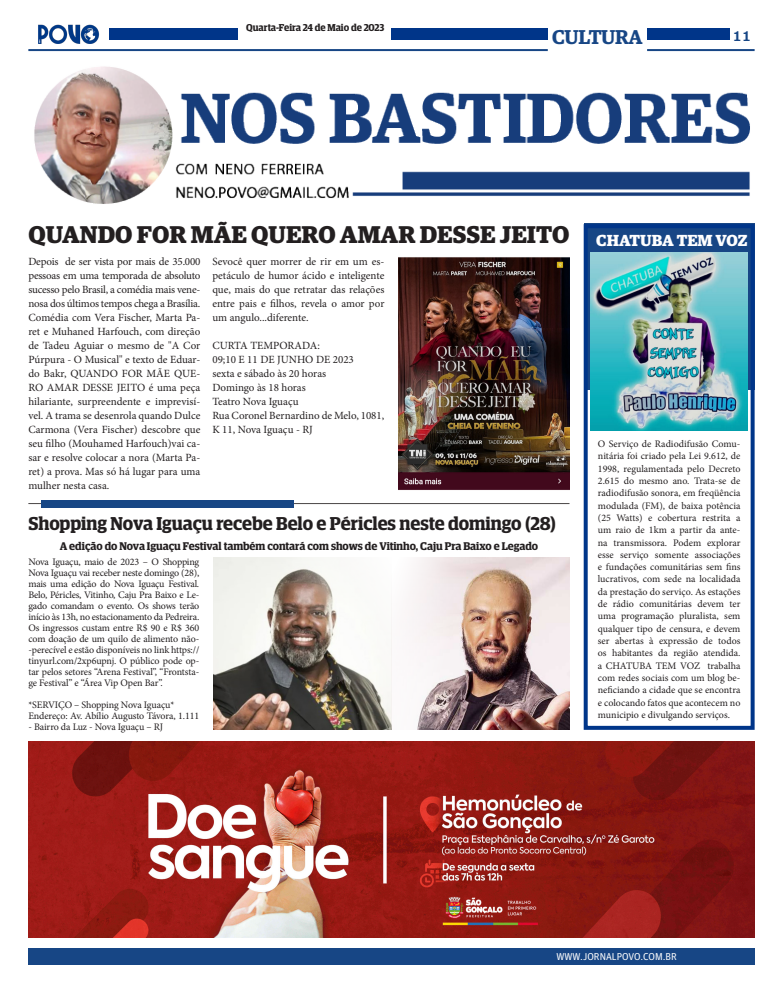
<style>
.page{position:relative;width:783px;height:993px;background:#fff}
.page>*{position:absolute;margin:0;border:0;box-sizing:border-box;transform-origin:0 0}
.t1{font:700 24.2px "Guardian Egyptian";color:#231f20}
.t2{font:600 20px "Guardian Egyptian";letter-spacing:-.02em;color:#174685}
.t3{font:600 18.6px "Guardian Egyptian Display";letter-spacing:-.005em;color:#231f20}
.t4{font:700 16px "Guardian Egyptian";color:#fff}
.t5{font:16px "Clarendon BT";color:#174685}
.t6{font:600 11.2px "Guardian Egyptian Display";letter-spacing:-.005em;color:#231f20}
.t7{font:11px/14px "Minion Pro";letter-spacing:-.005em;color:#231f20;text-align:justify}
.t8{font:10px/12.3px "Minion Pro";letter-spacing:-.015em;color:#231f20;text-align:justify}
.t9{font:600 10px "Guardian Egyptian Display";letter-spacing:-.005em;color:#231f20}
.t10{font:10px "Guardian Agate Sans G1 D Regular";color:#fff}
</style>
<div class="page">
<div style="left:28px;top:947px;width:726px;height:17px;background:#174685"></div>
<img style="left:38px;top:24px;width:62px;height:20px">
<div style="left:647px;top:28px;width:82px;height:12px;background:#003589"></div>
<hr style="left:647px;top:49px;width:107px;height:2px;background:#174685">
<div style="left:391px;top:28px;width:156px;height:12px;background:#003589"></div>
<hr style="left:28px;top:49px;width:519px;height:2px;background:#174685">
<div style="left:109px;top:28px;width:129px;height:12px;background:#003589"></div>
<img style="left:34px;top:66px;width:716px;height:138px">
<img style="left:213px;top:557px;width:356px;height:172px">
<img style="left:398px;top:257px;width:171px;height:233px">
<hr style="left:28px;top:503px;width:541px;height:1px;background:#231f20">
<div style="left:41px;top:499px;width:252px;height:8px;background:#174685"></div>
<div style="left:583px;top:223px;width:171px;height:167px;background:#174685"></div>
<div style="left:583px;top:224px;width:171px;height:505px;border:4px solid #003589"></div>
<img style="left:590px;top:252px;width:157px;height:178px">
<img style="left:28px;top:741px;width:726px;height:195px">
<p class="t9" style="left:246px;top:22px;width:140px">Quarta-Feira 24 de Maio de 2023</p>
<h2 class="t2" style="left:552px;top:22px;width:92px">CULTURA</h2>
<h3 class="t5" style="left:732px;top:25px;width:21px">11</h3>
<p class="t1" style="left:28px;top:215px;width:542px">QUANDO FOR MÃE QUERO AMAR DESSE JEITO</p>
<p class="t7" style="left:28px;top:254px;width:173px">Depois de ser vista por mais de 35.000 pessoas em uma temporada de absoluto sucesso pelo Brasil, a comédia mais vene&shy;nosa dos últimos tempos chega a Brasília.</p>
<p class="t7" style="left:28px;top:310px;width:173px">Comédia com Vera Fischer, Marta Pa&shy;ret e Muhaned Harfouch, com direção de Tadeu Aguiar o mesmo de "A Cor Púrpura - O Musical" e texto de Eduar&shy;do Bakr, QUANDO FOR MÃE QUE-RO AMAR DESSE JEITO é uma peça hilariante, surpreendente e imprevisí&shy;vel. A trama se desenrola quando Dulce Carmona (Vera Fischer) descobre que seu filho (Mouhamed Harfouch)vai ca&shy;sar e resolve colocar a nora (Marta Pa&shy;ret) a prova. Mas só há lugar para uma mulher nesta casa.</p>
<p class="t7" style="left:212px;top:254px;width:173px">Sevocê quer morrer de rir em um es&shy;petáculo de humor ácido e inteligente que, mais do que retratar das relações entre pais e filhos, revela o amor por um angulo...diferente.</p>
<p class="t7" style="left:212px;top:338px;width:109px">CURTA TEMPORADA:</p>
<p class="t7" style="left:212px;top:352px;width:143px">09;10 E 11 DE JUNHO DE 2023</p>
<p class="t7" style="left:212px;top:366px;width:115px">sexta e sábado às 20 horas</p>
<p class="t7" style="left:212px;top:380px;width:95px">Domingo às 18 horas</p>
<p class="t7" style="left:212px;top:394px;width:88px">Teatro Nova Iguaçu</p>
<p class="t7" style="left:212px;top:408px;width:173px">Rua Coronel Bernardino de Melo, 1081,<br>K 11, Nova Iguaçu - RJ</p>
<p class="t3" style="left:28px;top:513px;width:529px">Shopping Nova Iguaçu recebe Belo e Péricles neste domingo (28)</p>
<p class="t6" style="left:60px;top:539px;width:480px">A edição do Nova Iguaçu Festival também contará com shows de Vitinho, Caju Pra Baixo e Legado</p>
<p class="t8" style="left:28px;top:556px;width:172px;line-height:11px">Nova Iguaçu, maio de 2023 – O Shopping Nova Iguaçu vai receber neste domingo (28), mais uma edição do Nova Iguaçu Festival.<br>Belo, Péricles, Vitinho, Caju Pra Baixo e Le&shy;gado comandam o evento. Os shows terão início às 13h, no estacionamento da Pedreira.</p>
<p class="t8" style="left:28px;top:622px;width:172px;line-height:11px">Os ingressos custam entre R$ 90 e R$ 360 com doação de um quilo de alimento não--perecível e estão disponíveis no link https:// tinyurl.com/2xp6upnj. O público pode op&shy;tar pelos setores “Arena Festival”, “Frontsta&shy;ge Festival” e “Área Vip Open Bar”.</p>
<p class="t8" style="left:28px;top:698px;width:147px">*SERVIÇO – Shopping Nova Iguaçu*</p>
<p class="t8" style="left:28px;top:709px;width:172px">Endereço: Av. Abílio Augusto Távora, 1.111</p>
<p class="t8" style="left:28px;top:720px;width:136px">- Bairro da Luz - Nova Iguaçu – RJ</p>
<p class="t4" style="left:596px;top:228px;width:153px">CHATUBA TEM VOZ</p>
<p class="t8" style="left:597px;top:437px;width:144px">O Serviço de Radiodifusão Comu&shy;nitária foi criado pela Lei 9.612, de 1998, regulamentada pelo Decreto 2.615 do mesmo ano. Trata-se de radiodifusão sonora, em freqüência modulada (FM), de baixa potência (25 Watts) e cobertura restrita a um raio de 1km a partir da ante&shy;na transmissora. Podem explorar esse serviço somente associações e fundações comunitárias sem fins lucrativos, com sede na localidada da prestação do serviço. As estações de rádio comunitárias devem ter uma programação pluralista, sem qualquer tipo de censura, e devem ser abertas à expressão de todos os habitantes da região atendida. a CHATUBA TEM VOZ trabalha com redes sociais com um blog be&shy;neficiando a cidade que se encontra e colocando fatos que acontecem no municipio e divulgando serviços.</p>
<p class="t10" style="left:556px;top:949px;width:122px">WWW.JORNALPOVO.COM.BR</p>
</div>
